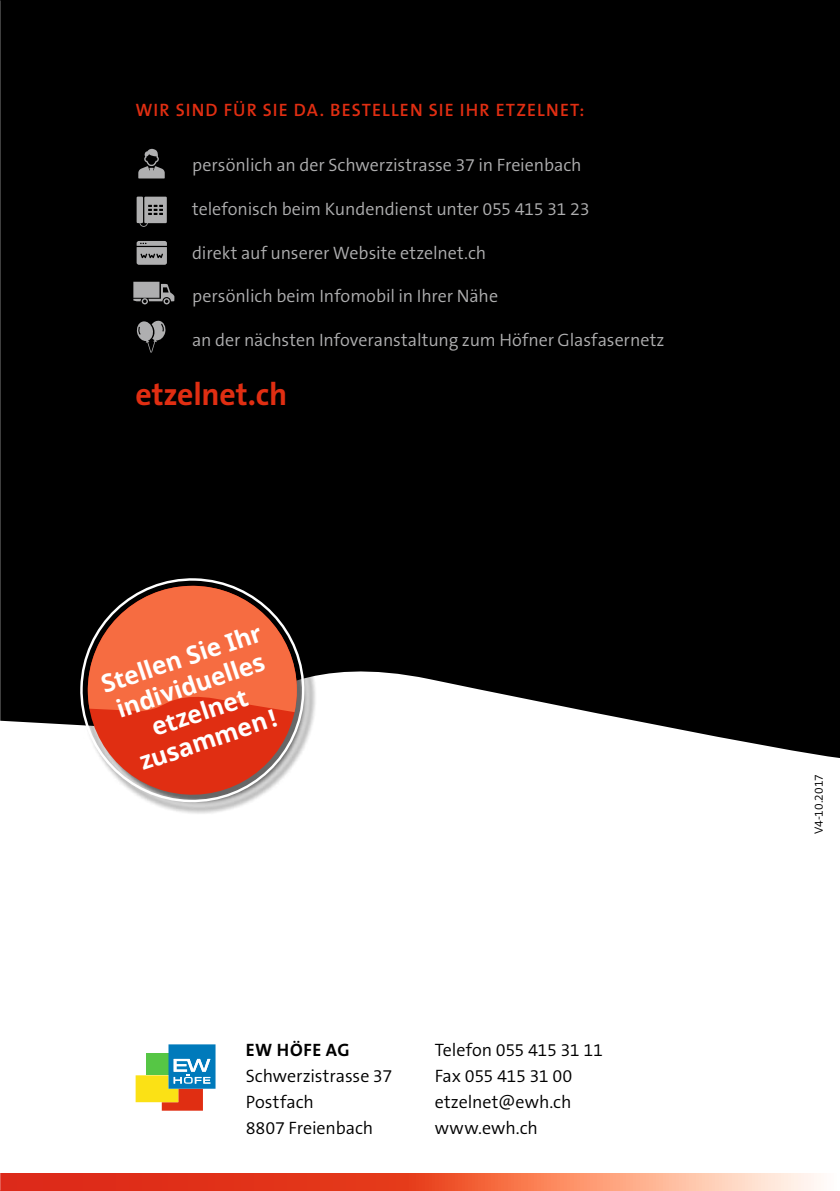
<style>
.page{position:relative;width:840px;height:1191px;background:#fff}
.page>*{position:absolute;margin:0;border:0;box-sizing:border-box;transform-origin:0 0}
.t1{font:700 31.8px "The Sans B7";letter-spacing:-.005em;color:#e02e12}
.t2{font:700 24.4px/28.4px "Noto Sans";color:#fff;text-align:center}
.t3{font:300 18px "The Sans B4";letter-spacing:-.005em;color:#afafb0}
.t4{font:300 18px/26px "The Sans B4";letter-spacing:-.005em;color:#000}
.t5{font:600 18px "The Sans B6";letter-spacing:.065em;color:#e02e12}
.t6{font:700 18px "The Sans B7";letter-spacing:.035em;color:#000}
.t7{font:300 12px "The Sans B4";color:#000}
</style>
<div class="page">
<div style="left:0;top:0;width:839px;height:758px;background:#000"></div>
<svg style="left:839px;top:685px;width:1px;height:73px"></svg>
<svg style="left:0;top:1174px;width:821px;height:17px;background:#ed694d"></svg>
<svg style="left:135px;top:1044px;width:80px;height:66px"></svg>
<div style="left:82px;top:580px;width:234px;height:234px;background:#000;opacity:.6"></div>
<svg style="left:76px;top:574px;width:232px;height:232px"></svg>
<svg style="left:77px;top:575px;width:230px;height:228px;background:#c25d44"></svg>
<svg style="left:136px;top:320px;width:30px;height:32px"></svg>
<svg style="left:133px;top:282px;width:41px;height:22px"></svg>
<svg style="left:138px;top:149px;width:27px;height:29px"></svg>
<svg style="left:136px;top:197px;width:31px;height:30px"></svg>
<svg style="left:136px;top:241px;width:31px;height:24px"></svg>
<p class="t5" style="left:135px;top:100px;width:450px">WIR SIND FÜR SIE DA. BESTELLEN SIE IHR ETZELNET:</p>
<p class="t3" style="left:192px;top:156px;width:391px">persönlich an der Schwerzistrasse 37 in Freienbach</p>
<p class="t3" style="left:192px;top:200px;width:399px">telefonisch beim Kundendienst unter 055 415 31 23</p>
<p class="t3" style="left:192px;top:243px;width:295px">direkt auf unserer Website etzelnet.ch</p>
<p class="t3" style="left:192px;top:287px;width:307px">persönlich beim Infomobil in Ihrer Nähe</p>
<p class="t3" style="left:192px;top:331px;width:474px">an der nächsten Infoveranstaltung zum Höfner Glasfasernetz</p>
<h1 class="t1" style="left:135px;top:377px;width:153px">etzelnet.ch</h1>
<h2 class="t2" style="left:98px;top:671px;width:169px;rotate:-18deg">Stellen Sie Ihr individuelles etzelnet zusammen!</h2>
<p class="t6" style="left:245px;top:1041px;width:105px">EW HÖFE AG</p>
<p class="t4" style="left:245px;top:1064px;width:148px">Schwerzistrasse 37<br>Postfach<br>8807 Freienbach</p>
<p class="t4" style="left:434px;top:1037px;width:170px">Telefon 055 415 31 11<br>Fax 055 415 31 00 etzelnet@ewh.ch www.ewh.ch</p>
<p class="t7" style="left:812px;top:834px;width:62px;rotate:-90deg">V4-10.2017</p>
</div>
